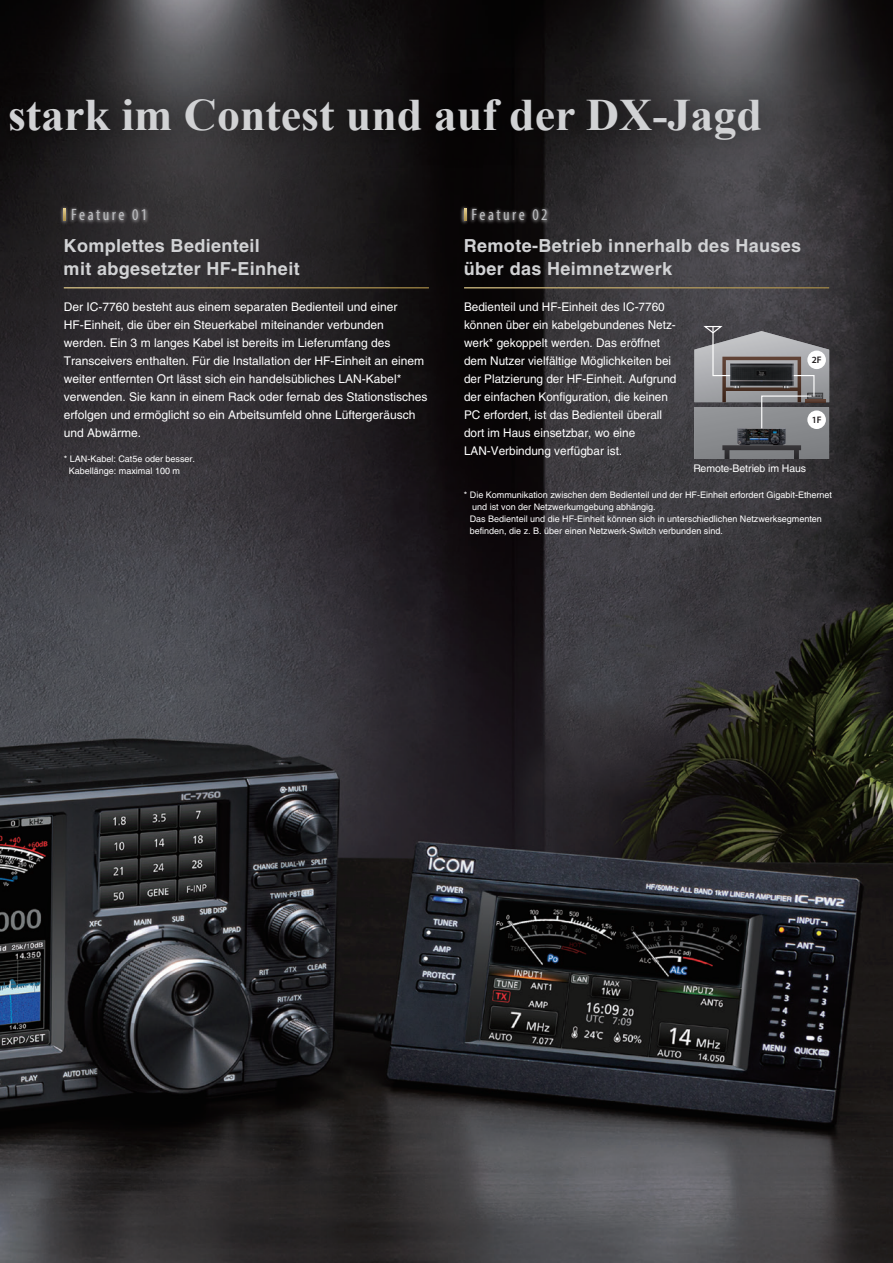
<style>
.page{position:relative;width:893px;height:1263px;background:#fff}
.page>*{position:absolute;margin:0;border:0;box-sizing:border-box;transform-origin:0 0}
.t1{font:700 45px "Times New Roman";color:#d1d2d4}
.t2{font:700 18px/23.2px "Helvetica LT Std";letter-spacing:.02em;color:#d1d2d4}
.t3{font:condensed 16.5px "Myriad Pro";letter-spacing:.15em;color:#bcbdc0}
.t4{font:12px/18px "Helvetica LT Std";color:#fff}
.t5{font:10.5px "Helvetica LT Std";letter-spacing:-.01em;color:#fff}
.t6{font:600 9.45px "Myriad Pro";color:#231f20}
.t7{font:9px/12px "Helvetica LT Std";color:#fff}
</style>
<div class="page">
<img style="left:0;top:0;width:893px;height:1263px">
<img style="left:0;top:42px;width:825px;height:435px">
<hr style="left:64px;top:287px;width:365px;height:1px;background:#fff">
<img style="left:59px;top:201px;width:96px;height:29px">
<svg style="left:64px;top:208px;width:2px;height:13px"></svg>
<svg style="left:694px;top:325px;width:135px;height:134px;background:#848486"></svg>
<img style="left:730px;top:363px;width:64px;height:25px">
<img style="left:459px;top:201px;width:96px;height:29px">
<svg style="left:464px;top:208px;width:2px;height:13px"></svg>
<hr style="left:464px;top:287px;width:365px;height:1px;background:#fff">
<h1 class="t1" style="left:8px;top:84px;width:755px">stark im Contest und auf der DX-Jagd</h1>
<h3 class="t3" style="left:71px;top:205px;width:78px">Feature 01</h3>
<h2 class="t2" style="left:64px;top:234px;width:238px">Komplettes Bedienteil<br>mit abgesetzter HF-Einheit</h2>
<p class="t4" style="left:64px;top:298px;width:365px">Der IC-7760 besteht aus einem separaten Bedienteil und einer HF-Einheit, die über ein Steuerkabel miteinander verbunden werden. Ein 3 m langes Kabel ist bereits im Lieferumfang des Transceivers enthalten. Für die Installation der HF-Einheit an einem weiter entfernten Ort lässt sich ein handelsübliches LAN-Kabel* verwenden. Sie kann in einem Rack oder fernab des Stationstisches erfolgen und ermöglicht so ein Arbeitsumfeld ohne Lüftergeräusch und Abwärme.</p>
<p class="t7" style="left:69px;top:453px;width:128px;text-indent:-5px">* LAN-Kabel: Cat5e oder besser.<br>Kabellänge: maximal 100 m</p>
<h3 class="t3" style="left:471px;top:205px;width:78px">Feature 02</h3>
<h2 class="t2" style="left:464px;top:234px;width:339px">Remote-Betrieb innerhalb des Hauses über das Heimnetzwerk</h2>
<p class="t4" style="left:464px;top:298px;width:214px">Bedienteil und HF-Einheit des IC-7760 können über ein kabelgebundenes Netz&shy;werk* gekoppelt werden. Das eröffnet dem Nutzer vielfältige Möglichkeiten bei der Platzierung der HF-Einheit. Aufgrund der einfachen Konfiguration, die keinen PC erfordert, ist das Bedienteil überall dort im Haus einsetzbar, wo eine LAN-Verbindung verfügbar ist.</p>
<p class="t6" style="left:812px;top:354px;width:11px">2F</p>
<p class="t6" style="left:812px;top:414px;width:11px">1F</p>
<p class="t5" style="left:693px;top:462px;width:114px">Remote-Betrieb im Haus</p>
<p class="t7" style="left:470px;top:489px;width:364px;text-indent:-6px">* Die Kommunikation zwischen dem Bedienteil und der HF-Einheit erfordert Gigabit-Ethernet und ist von der Netzwerkumgebung abhängig.<br>Das Bedienteil und die HF-Einheit können sich in unterschiedlichen Netzwerksegmenten befinden, die z. B. über einen Netzwerk-Switch verbunden sind.</p>
</div>
